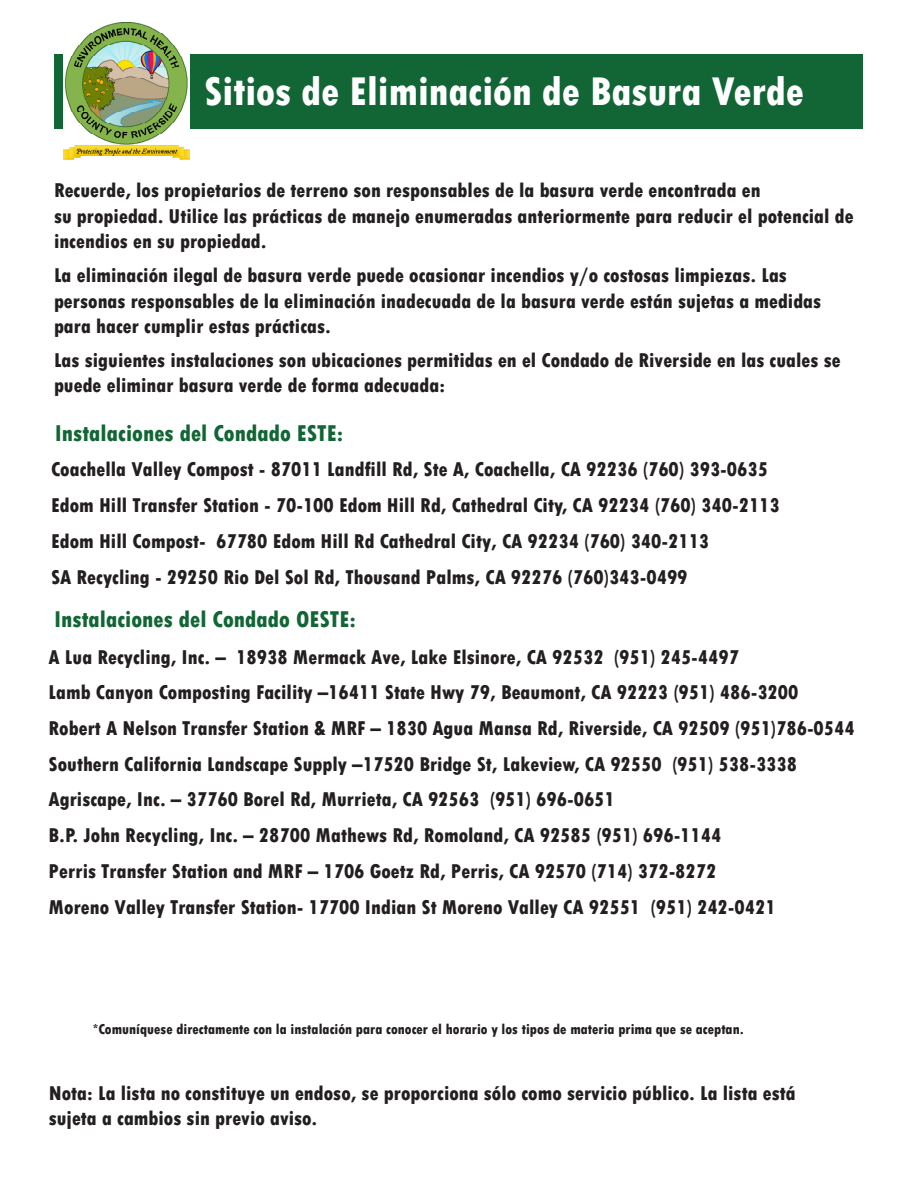
<style>
.page{position:relative;width:918px;height:1188px;background:#fff}
.page>*{position:absolute;margin:0;border:0;box-sizing:border-box;transform-origin:0 0}
.Paragraph_Style_1{font:800 condensed 42px "Tw Cen";color:#fff}
.Paragraph_Style_1-2{font:800 condensed 24px "Tw Cen";color:#126635}
.Paragraph_Style_1-3{font:800 condensed 21px/35.7px "Tw Cen";color:#231f20}
.Paragraph_Style_1-4{font:800 21px/25.2px "Tw Cen MT Condensed";color:#231f20}
.Paragraph_Style_1-5{font:800 condensed 15px "Tw Cen";color:#231f20}
.s1{font-family:"Tw Cen MT Condensed";font-stretch:normal}
</style>
<div class="page">
<div style="left:55px;top:54px;width:808px;height:74px;background:#126635"></div>
<img style="left:64px;top:23px;width:126px;height:136px">
<p class="Paragraph_Style_1" style="left:204px;top:67px;width:601px">Sitios de Eliminación de Basura Verde</p>
<p class="Paragraph_Style_1-4" style="left:54px;top:178px;width:801px">Recuerde, los propietarios de terreno son responsables de la basura verde encontrada en<br>su propiedad. Utilice las prácticas de manejo enumeradas anteriormente para reducir el potencial de incendios en su propiedad.</p>
<p class="Paragraph_Style_1-3" style="left:54px;top:263px;width:769px;line-height:25.2px">La eliminación ilegal de basura verde puede ocasionar incendios y/o costosas limpiezas. Las personas responsables de la eliminación inadecuada de la basura verde están sujetas a medidas para hacer cumplir estas prácticas.</p>
<p class="Paragraph_Style_1-3" style="left:54px;top:348px;width:788px;line-height:25.2px">Las siguientes instalaciones son ubicaciones permitidas en el Condado de Riverside en las cuales se puede eliminar basura verde de forma adecuada:</p>
<p class="Paragraph_Style_1-2" style="left:55px;top:419px;width:290px">Instalaciones del Condado ESTE:</p>
<p class="Paragraph_Style_1-3" style="left:51px;top:451px;width:730px">Coachella Valley Compost - 87011 Landfill Rd, Ste A, Coachella, CA 92236 (760) 393-0635<br>Edom Hill Transfer Station - 70-100 Edom Hill Rd, Cathedral City, CA 92234 (760) 340-2113<br><span class="s1">Edom Hill Compost- 67780 Edom Hill Rd Cathedral City, CA 92234 (760) 340-2113<br></span>SA Recycling - 29250 Rio Del Sol Rd, Thousand Palms, CA 92276 (760)343-0499</p>
<p class="Paragraph_Style_1-2" style="left:54px;top:605px;width:303px">Instalaciones del Condado OESTE:</p>
<p class="Paragraph_Style_1-3" style="left:49px;top:639px;width:808px">A Lua Recycling, Inc. – 18938 Mermack Ave, Lake Elsinore, CA 92532 (951) 245-4497<br>Lamb Canyon Composting Facility –16411 State Hwy 79, Beaumont, CA 92223 (951) 486-3200<br>Robert A Nelson Transfer Station &amp; MRF – 1830 Agua Mansa Rd, Riverside, CA 92509 (951)786-0544<br>Southern California Landscape Supply –17520 Bridge St, Lakeview, CA 92550 (951) 538-3338<br>Agriscape, Inc. – 37760 Borel Rd, Murrieta, CA 92563 (951) 696-0651<br>B.P. John Recycling, Inc. – 28700 Mathews Rd, Romoland, CA 92585 (951) 696-1144<br>Perris Transfer Station and MRF – 1706 Goetz Rd, Perris, CA 92570 (714) 372-8272<br>Moreno Valley Transfer Station- 17700 Indian St Moreno Valley CA 92551 (951) 242-0421</p>
<p class="Paragraph_Style_1-5" style="left:93px;top:1020px;width:653px">*Comuníquese directamente con la instalación para conocer el horario y los tipos de materia prima que se aceptan.</p>
<p class="Paragraph_Style_1-3" style="left:49px;top:1081px;width:748px;line-height:25.2px">Nota: La lista no constituye un endoso, se proporciona sólo como servicio público. La lista está sujeta a cambios sin previo aviso.</p>
</div>
